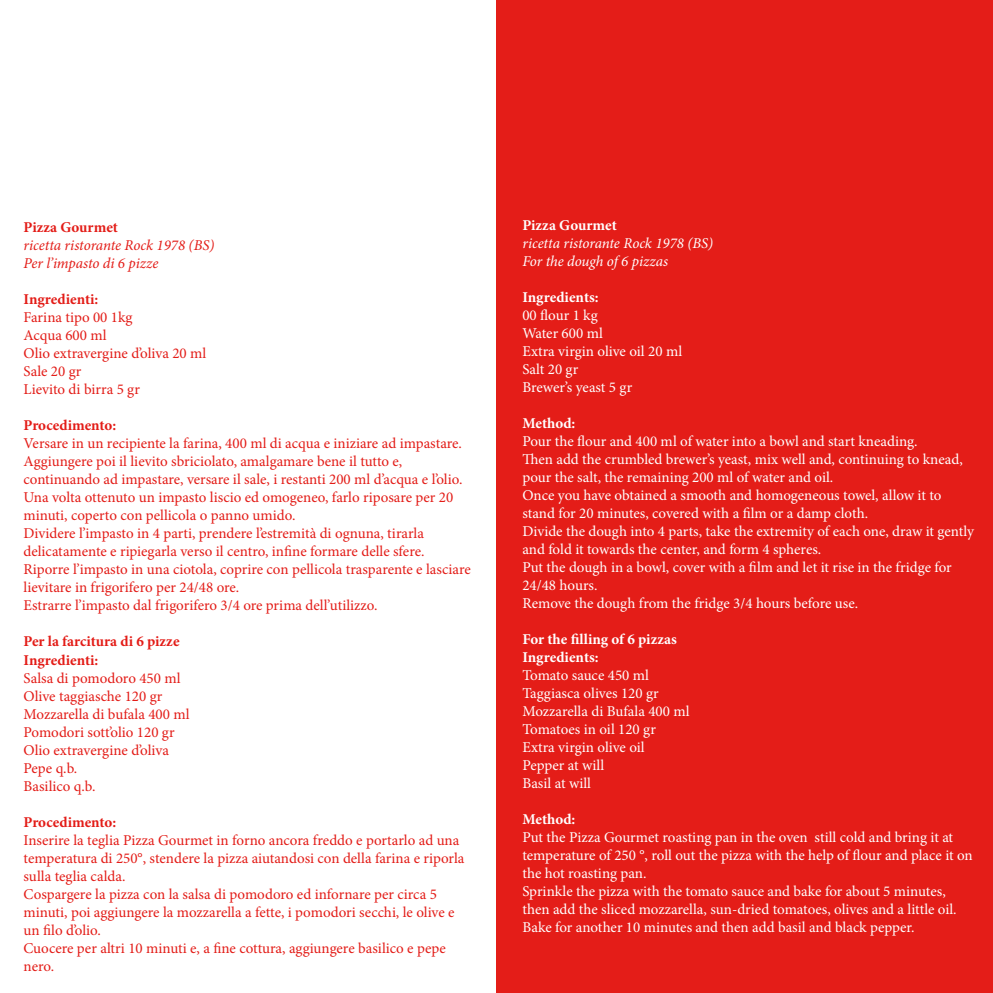
<style>
.page{position:relative;width:993px;height:993px;background:#fff}
.page>*{position:absolute;margin:0;border:0;box-sizing:border-box;transform-origin:0 0}
.t1{font:15px/18px "Minion Pro";color:#e31c17}
.t2{font:15px/18px "Minion Pro";color:#fff}
.t3{font:700 15px "Minion Pro";color:#e31c17}
.t4{font:700 15px "Minion Pro";color:#fff}
.t5{font:italic 15px "Minion Pro";letter-spacing:-.005em;color:#e31c17}
.t6{font:italic 15px "Minion Pro";letter-spacing:-.005em;color:#fff}
</style>
<div class="page">
<div style="left:496px;top:0;width:496px;height:992px;background:#e41d18"></div>
<p class="t3" style="left:24px;top:217px;width:96px">Pizza Gourmet</p>
<p class="t5" style="left:24px;top:235px;width:192px">ricetta ristorante Rock 1978 (BS)</p>
<p class="t5" style="left:24px;top:253px;width:136px">Per l’impasto di 6 pizze</p>
<p class="t3" style="left:24px;top:289px;width:76px">Ingredienti:</p>
<p class="t1" style="left:24px;top:308px;width:110px">Farina tipo 00 1kg</p>
<p class="t1" style="left:24px;top:326px;width:84px">Acqua 600 ml</p>
<p class="t1" style="left:24px;top:344px;width:184px">Olio extravergine d’oliva 20 ml</p>
<p class="t1" style="left:24px;top:362px;width:59px">Sale 20 gr</p>
<p class="t1" style="left:24px;top:380px;width:118px">Lievito di birra 5 gr</p>
<p class="t3" style="left:24px;top:415px;width:94px">Procedimento:</p>
<p class="t1" style="left:24px;top:434px;width:440px">Versare in un recipiente la farina, 400 ml di acqua e iniziare ad impastare.<br>Aggiungere poi il lievito sbriciolato, amalgamare bene il tutto e, continuando ad impastare, versare il sale, i restanti 200 ml d’acqua e l’olio.</p>
<p class="t1" style="left:24px;top:488px;width:431px">Una volta ottenuto un impasto liscio ed omogeneo, farlo riposare per 20 minuti, coperto con pellicola o panno umido.</p>
<p class="t1" style="left:24px;top:524px;width:402px">Dividere l’impasto in 4 parti, prendere l’estremità di ognuna, tirarla delicatamente e ripiegarla verso il centro, infine formare delle sfere.</p>
<p class="t1" style="left:24px;top:560px;width:448px">Riporre l’impasto in una ciotola, coprire con pellicola trasparente e lasciare lievitare in frigorifero per 24/48 ore.</p>
<p class="t1" style="left:24px;top:596px;width:355px">Estrarre l’impasto dal frigorifero 3/4 ore prima dell’utilizzo.</p>
<p class="t3" style="left:24px;top:631px;width:158px">Per la farcitura di 6 pizze</p>
<p class="t3" style="left:24px;top:649px;width:76px">Ingredienti:</p>
<p class="t1" style="left:24px;top:668px;width:158px">Salsa di pomodoro 450 ml</p>
<p class="t1" style="left:24px;top:686px;width:140px">Olive taggiasche 120 gr</p>
<p class="t1" style="left:24px;top:704px;width:167px">Mozzarella di bufala 400 ml</p>
<p class="t1" style="left:24px;top:722px;width:152px">Pomodori sott’olio 120 gr</p>
<p class="t1" style="left:24px;top:740px;width:147px">Olio extravergine d’oliva</p>
<p class="t1" style="left:24px;top:758px;width:55px">Pepe q.b.</p>
<p class="t1" style="left:24px;top:776px;width:73px">Basilico q.b.</p>
<p class="t3" style="left:24px;top:811px;width:94px">Procedimento:</p>
<p class="t1" style="left:24px;top:830px;width:442px">Inserire la teglia Pizza Gourmet in forno ancora freddo e portarlo ad una temperatura di 250°, stendere la pizza aiutandosi con della farina e riporla sulla teglia calda.</p>
<p class="t1" style="left:24px;top:884px;width:432px">Cospargere la pizza con la salsa di pomodoro ed infornare per circa 5 minuti, poi aggiungere la mozzarella a fette, i pomodori secchi, le olive e un filo d’olio.</p>
<p class="t1" style="left:24px;top:938px;width:423px">Cuocere per altri 10 minuti e, a fine cottura, aggiungere basilico e pepe nero.</p>
<p class="t4" style="left:522px;top:214px;width:96px">Pizza Gourmet</p>
<p class="t6" style="left:522px;top:232px;width:192px">ricetta ristorante Rock 1978 (BS)</p>
<p class="t6" style="left:522px;top:250px;width:147px">For the dough of 6 pizzas</p>
<p class="t4" style="left:522px;top:286px;width:78px">Ingredients:</p>
<p class="t2" style="left:522px;top:306px;width:77px">00 flour 1 kg</p>
<p class="t2" style="left:522px;top:324px;width:82px">Water 600 ml</p>
<p class="t2" style="left:522px;top:342px;width:161px">Extra virgin olive oil 20 ml</p>
<p class="t2" style="left:522px;top:360px;width:57px">Salt 20 gr</p>
<p class="t2" style="left:522px;top:378px;width:111px">Brewer’s yeast 5 gr</p>
<p class="t4" style="left:522px;top:412px;width:55px">Method:</p>
<p class="t2" style="left:522px;top:432px;width:396px">Pour the flour and 400 ml of water into a bowl and start kneading.</p>
<p class="t2" style="left:522px;top:450px;width:441px">Then add the crumbled brewer’s yeast, mix well and, continuing to knead, pour the salt, the remaining 200 ml of water and oil.</p>
<p class="t2" style="left:522px;top:486px;width:420px">Once you have obtained a smooth and homogeneous towel, allow it to stand for 20 minutes, covered with a film or a damp cloth.</p>
<p class="t2" style="left:522px;top:522px;width:453px">Divide the dough into 4 parts, take the extremity of each one, draw it gently and fold it towards the center, and form 4 spheres.</p>
<p class="t2" style="left:522px;top:558px;width:431px">Put the dough in a bowl, cover with a film and let it rise in the fridge for<br>24/48 hours.</p>
<p class="t2" style="left:522px;top:594px;width:337px">Remove the dough from the fridge 3/4 hours before use.</p>
<p class="t4" style="left:522px;top:628px;width:156px">For the filling of 6 pizzas</p>
<p class="t4" style="left:522px;top:646px;width:78px">Ingredients:</p>
<p class="t2" style="left:522px;top:666px;width:128px">Tomato sauce 450 ml</p>
<p class="t2" style="left:522px;top:684px;width:138px">Taggiasca olives 120 gr</p>
<p class="t2" style="left:522px;top:702px;width:169px">Mozzarella di Bufala 400 ml</p>
<p class="t2" style="left:522px;top:720px;width:135px">Tomatoes in oil 120 gr</p>
<p class="t2" style="left:522px;top:738px;width:124px">Extra virgin olive oil</p>
<p class="t2" style="left:522px;top:756px;width:83px">Pepper at will</p>
<p class="t2" style="left:522px;top:774px;width:70px">Basil at will</p>
<p class="t4" style="left:522px;top:808px;width:55px">Method:</p>
<p class="t2" style="left:522px;top:828px;width:452px">Put the Pizza Gourmet roasting pan in the oven still cold and bring it at temperature of 250 °, roll out the pizza with the help of flour and place it on the hot roasting pan.</p>
<p class="t2" style="left:522px;top:882px;width:435px">Sprinkle the pizza with the tomato sauce and bake for about 5 minutes, then add the sliced mozzarella, sun-dried tomatoes, olives and a little oil.</p>
<p class="t2" style="left:522px;top:918px;width:393px">Bake for another 10 minutes and then add basil and black pepper.</p>
</div>
